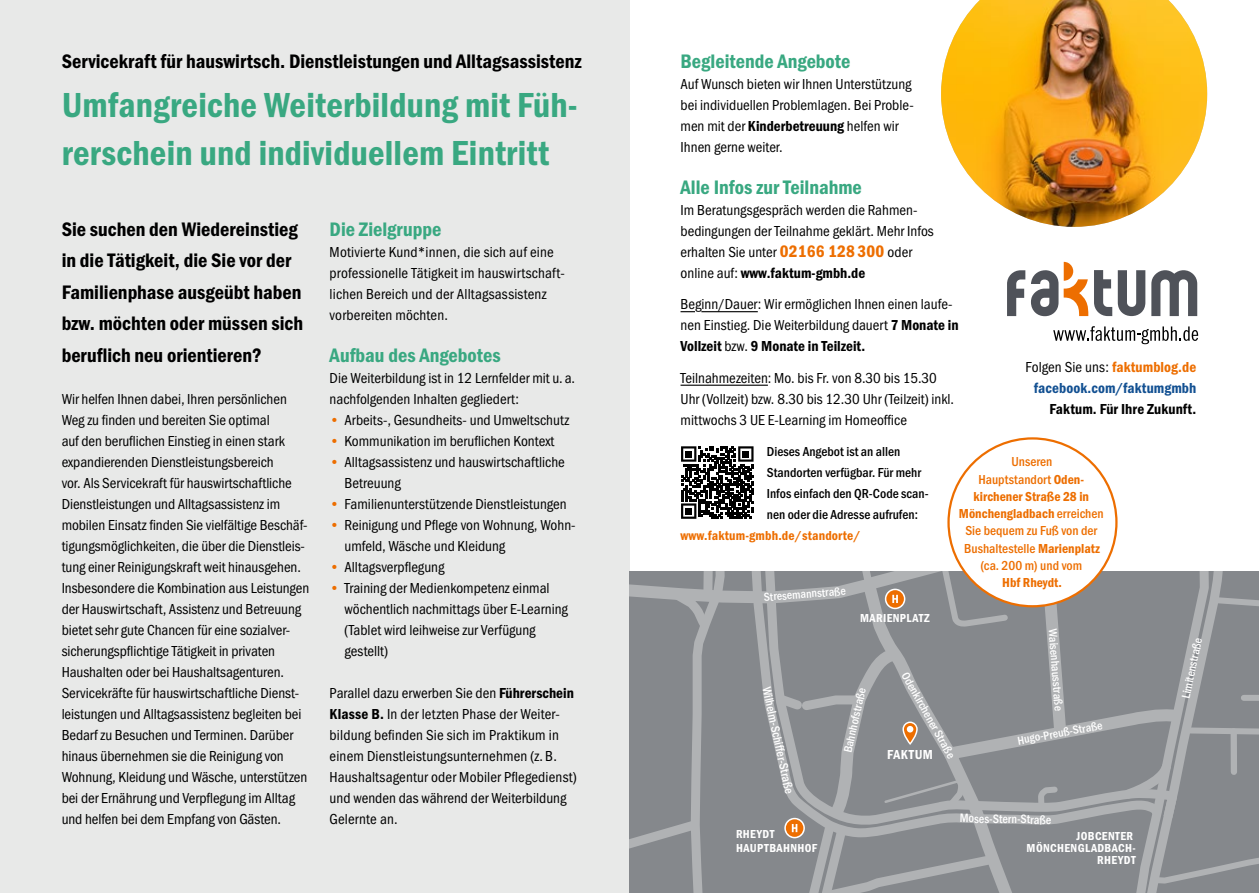
<style>
.page{position:relative;width:1259px;height:893px;background:#fff}
.page>*{position:absolute;margin:0;border:0;box-sizing:border-box;transform-origin:0 0}
.t1{font:36px/48.8px "Franklin Gothic URW Con Dem";letter-spacing:.005em;color:#39a881}
.t2{font:20.25px/31.5px "Franklin Gothic URW Con Dem";color:#000}
.t3{font:20.25px "Franklin Gothic URW Con Dem";color:#39a881}
.t4{font:15px/21px "Franklin Gothic URW Cond";color:#000}
.t5{font:15px "Franklin Gothic URW Con Dem";color:#000}
.t6{font:15px "Franklin Gothic URW Con Dem";letter-spacing:.005em;color:#125092}
.t7{font:500 13.5px/21px "Franklin Gothic URW Cond";color:#000}
.t8{font:500 13.5px/17.2px "Franklin Gothic URW Cond";color:#ed6e00;text-align:center}
.t9{font:13.5px/17.2px "Franklin Gothic URW Con Dem";color:#ed6e00;text-align:center}
.t10{font:13.5px "Franklin Gothic URW Con Dem";letter-spacing:.03em;color:#fff}
.t11{font:500 12.6px "Franklin Gothic URW Cond";color:#fff}
.t12{font:500 12px "Franklin Gothic URW Cond";color:#fff}
.t13{font:12px/12px "Franklin Gothic URW Con Dem";letter-spacing:.03em;color:#fff}
.s1{font-family:"Franklin Gothic URW Con Dem";color:#ed6e00}
.s2{font-family:"Franklin Gothic URW Con Dem"}
.s3{font-family:"Franklin Gothic URW Con Dem";font-size:17.25px;color:#ed6e00}
.s4{font-family:"Franklin Gothic URW Cond"}
.s5{font-family:"Franklin Gothic URW Con Dem";font-weight:400}
.s6{font-family:"Franklin Gothic URW Cond";font-weight:500}
</style>
<div class="page">
<div style="left:0;top:0;width:629px;height:893px;background:#e8e9e8"></div>
<svg style="left:680px;top:311px;width:15px;height:1px"></svg>
<hr style="left:701px;top:311px;width:57px;height:1px;background:#000">
<hr style="left:680px;top:385px;width:88px;height:1px;background:#000">
<svg style="left:1007px;top:270px;width:18px;height:46px"></svg>
<svg style="left:1151px;top:270px;width:46px;height:46px"></svg>
<svg style="left:1094px;top:270px;width:51px;height:46px"></svg>
<svg style="left:1031px;top:262px;width:57px;height:54px"></svg>
<svg style="left:1053px;top:326px;width:145px;height:18px"></svg>
<img style="left:941px;top:0;width:266px;height:227px">
<svg style="left:629px;top:572px;width:630px;height:321px;background:#8d9093"></svg>
<div style="left:948px;top:438px;width:168px;height:168px;background:#fff;border-radius:50%"></div>
<svg style="left:753px;top:446px;width:1px;height:67px"></svg>
<svg style="left:681px;top:446px;width:72px;height:73px"></svg>
<div style="left:685px;top:451px;width:7px;height:6px;background:#000"></div>
<div style="left:742px;top:451px;width:7px;height:6px;background:#000"></div>
<div style="left:685px;top:508px;width:7px;height:6px;background:#000"></div>
<h2 class="t2" style="left:62px;top:44px;width:521px">Servicekraft für hauswirtsch. Dienstleistungen und Alltagsassistenz</h2>
<h1 class="t1" style="left:62px;top:79px;width:517px">Umfangreiche Weiterbildung mit Füh&shy;rerschein und individuellem Eintritt</h1>
<h2 class="t2" style="left:62px;top:212px;width:243px">Sie suchen den Wiedereinstieg in die Tätigkeit, die Sie vor der<br>Familienphase ausgeübt haben bzw. möchten oder müssen sich beruflich neu orientieren?</h2>
<p class="t4" style="left:62px;top:387px;width:249px">Wir helfen Ihnen dabei, Ihren persönlichen Weg zu finden und bereiten Sie optimal<br>auf den beruflichen Einstieg in einen stark expandierenden Dienstleistungsbereich<br>vor. Als Servicekraft für hauswirtschaftliche Dienstleistungen und Alltagsassistenz im mobilen Einsatz finden Sie vielfältige Beschäf&shy;tigungsmöglichkeiten, die über die Dienstleis&shy;tung einer Reinigungskraft weit hinausgehen.<br>Insbesondere die Kombination aus Leistungen der Hauswirtschaft, Assistenz und Betreuung bietet sehr gute Chancen für eine sozialver&shy;sicherungspflichtige Tätigkeit in privaten Haushalten oder bei Haushaltsagenturen.<br>Servicekräfte für hauswirtschaftliche Dienst&shy;leistungen und Alltagsassistenz begleiten bei Bedarf zu Besuchen und Terminen. Darüber hinaus übernehmen sie die Reinigung von Wohnung, Kleidung und Wäsche, unterstützen bei der Ernährung und Verpflegung im Alltag und helfen bei dem Empfang von Gästen.</p>
<h2 class="t3" style="left:330px;top:215px;width:113px">Die Zielgruppe</h2>
<p class="t4" style="left:330px;top:240px;width:237px">Motivierte Kund*innen, die sich auf eine professionelle Tätigkeit im hauswirtschaft&shy;lichen Bereich und der Alltagsassistenz vorbereiten möchten.</p>
<h2 class="t3" style="left:330px;top:341px;width:172px">Aufbau des Angebotes</h2>
<p class="t4" style="left:330px;top:366px;width:247px">Die Weiterbildung ist in 12 Lernfelder mit u. a. nachfolgenden Inhalten gegliedert:</p>
<p class="t4" style="left:330px;top:408px;width:241px"><span class="s1">•</span> Arbeits-, Gesundheits- und Umweltschutz</p>
<p class="t4" style="left:330px;top:429px;width:226px"><span class="s1">•</span> Kommunikation im beruflichen Kontext</p>
<p class="t4" style="left:344px;top:450px;width:222px;text-indent:-15px"><span class="s1">•</span> Alltagsassistenz und hauswirtschaftliche<br>Betreuung</p>
<p class="t4" style="left:330px;top:492px;width:238px"><span class="s1">•</span> Familienunterstützende Dienstleistungen</p>
<p class="t4" style="left:344px;top:513px;width:233px;text-indent:-15px"><span class="s1">•</span> Reinigung und Pflege von Wohnung, Wohn&shy;umfeld, Wäsche und Kleidung</p>
<p class="t4" style="left:330px;top:555px;width:116px"><span class="s1">•</span> Alltagsverpflegung</p>
<p class="t4" style="left:344px;top:576px;width:225px;text-indent:-15px"><span class="s1">•</span> Training der Medienkompetenz einmal wöchentlich nachmittags über E-Learning (Tablet wird leihweise zur Verfügung gestellt)</p>
<p class="t4" style="left:330px;top:681px;width:248px">Parallel dazu erwerben Sie den <span class="s2">Führerschein Klasse B.</span> In der letzten Phase der Weiter&shy;bildung befinden Sie sich im Praktikum in einem Dienstleistungsunternehmen (z. B.<br>Haushaltsagentur oder Mobiler Pflegedienst) und wenden das während der Weiterbildung Gelernte an.</p>
<h2 class="t3" style="left:680px;top:47px;width:171px">Begleitende Angebote</h2>
<p class="t4" style="left:680px;top:72px;width:235px">Auf Wunsch bieten wir Ihnen Unterstützung bei individuellen Problemlagen. Bei Proble&shy;men mit der <span class="s2">Kinderbetreuung</span> helfen wir Ihnen gerne weiter.</p>
<h2 class="t3" style="left:680px;top:173px;width:183px">Alle Infos zur Teilnahme</h2>
<p class="t4" style="left:680px;top:198px;width:255px">Im Beratungsgespräch werden die Rahmen&shy;bedingungen der Teilnahme geklärt. Mehr Infos erhalten Sie unter <span class="s3">02166 128 300</span> oder</p>
<p class="t5" style="left:680px;top:263px;width:186px"><span class="s4">online auf:</span> www.faktum-gmbh.de</p>
<p class="t4" style="left:680px;top:293px;width:279px">Beginn/Dauer: Wir ermöglichen Ihnen einen laufe&shy;nen Einstieg. Die Weiterbildung dauert <span class="s2">7 Monate in</span></p>
<p class="t5" style="left:680px;top:336px;width:186px">Vollzeit <span class="s4">bzw.</span> 9 Monate in Teilzeit.</p>
<p class="t4" style="left:680px;top:366px;width:275px">Teilnahmezeiten: Mo. bis Fr. von 8.30 bis 15.30<br>Uhr (Vollzeit) bzw. 8.30 bis 12.30 Uhr (Teilzeit) inkl. mittwochs 3 UE E-Learning im Homeoffice</p>
<p class="t4" style="left:1025px;top:356px;width:172px">Folgen Sie uns: <span class="s1">faktumblog.de</span></p>
<p class="t6" style="left:1034px;top:378px;width:164px">facebook.com/faktumgmbh</p>
<p class="t5" style="left:1049px;top:399px;width:148px">Faktum. Für Ihre Zukunft.</p>
<p class="t7" style="left:767px;top:440px;width:163px">Dieses Angebot ist an allen<br>Standorten verfügbar. Für mehr<br>Infos einfach den QR-Code scan&shy;nen oder die Adresse aufrufen:</p>
<p class="t9" style="left:680px;top:527px;width:182px">www.faktum-gmbh.de/standorte/</p>
<p class="t12" style="left:763px;top:588px;width:84px;rotate:-4deg">Stresemannstraße</p>
<p class="t13" style="left:860px;top:611px;width:71px">MARIENPLATZ</p>
<p class="t8" style="left:978px;top:452px;width:107px">Unseren<br>Hauptstandort <span class="s5">Oden-</span></p>
<p class="t9" style="left:959px;top:487px;width:146px">kirchener Straße 28 in<br>Mönchengladbach <span class="s6">erreichen</span></p>
<p class="t8" style="left:964px;top:521px;width:137px">Sie bequem zu Fuß von der<br>Bushaltestelle <span class="s5">Marienplatz </span>(ca. 200 m) und vom</p>
<p class="t9" style="left:1002px;top:574px;width:61px">Hbf Rheydt.</p>
<p class="t11" style="left:775px;top:685px;width:111px;rotate:78deg">Wilhelm-Schiffer-Straße</p>
<p class="t12" style="left:839px;top:750px;width:68px;rotate:-77deg">Bahnhofstraße</p>
<p class="t12" style="left:912px;top:669px;width:98px;rotate:61deg">Odenkirchener Straße</p>
<p class="t10" style="left:887px;top:746px;width:47px">FAKTUM</p>
<p class="t12" style="left:1061px;top:628px;width:84px;rotate:86deg">Waisenhausstraße</p>
<p class="t12" style="left:1016px;top:732px;width:88px;rotate:-10deg">Hugo-Preuß-Straße</p>
<p class="t11" style="left:960px;top:809px;width:93px;rotate:1deg">Moses-Stern-Straße</p>
<p class="t13" style="left:736px;top:826px;width:83px;line-height:13.8px">RHEYDT<br>HAUPTBAHNHOF</p>
<p class="t13" style="left:1026px;top:830px;width:111px;text-align:right">JOBCENTER<br>MÖNCHENGLADBACH-<br>RHEYDT</p>
<p class="t12" style="left:1177px;top:696px;width:63px;rotate:-78deg">Limitenstraße</p>
</div>
